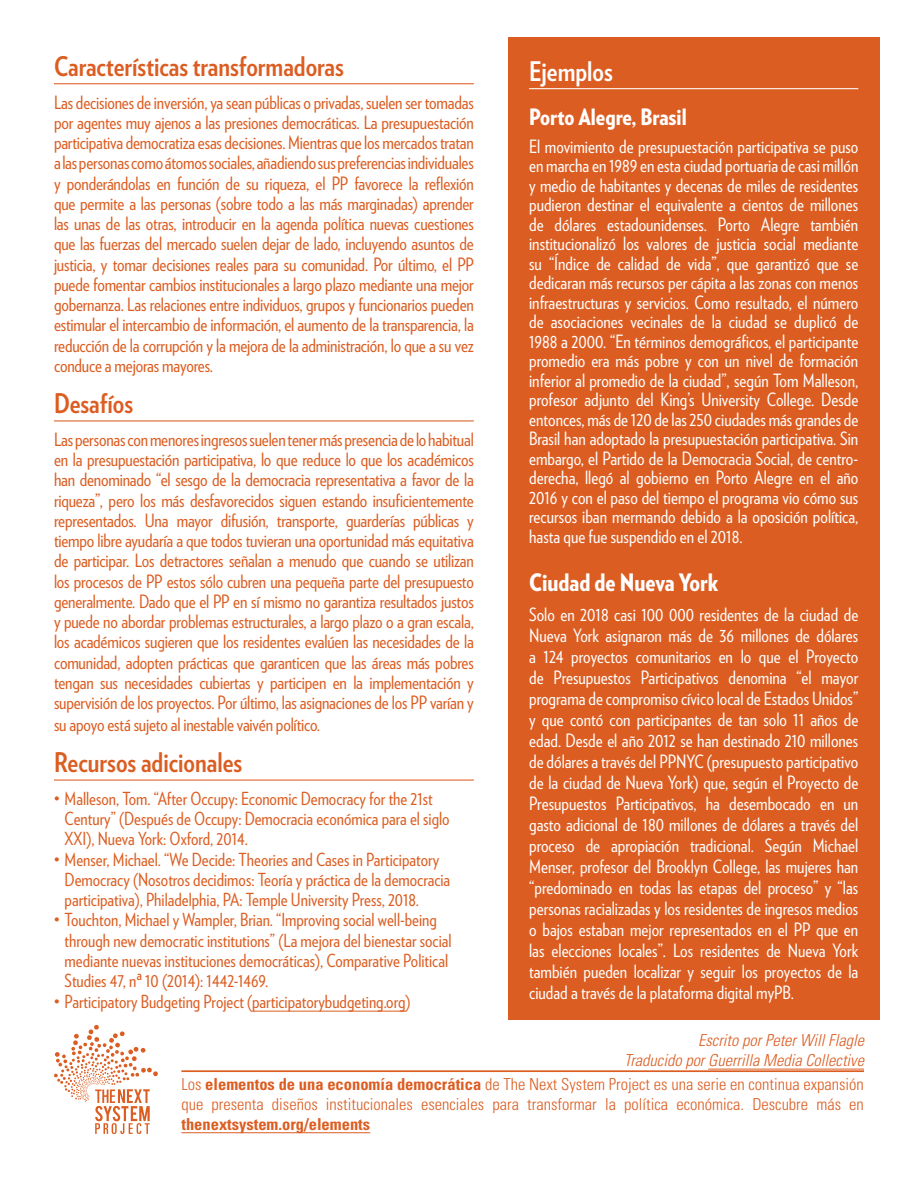
<style>
.page{position:relative;width:918px;height:1188px;background:#fff}
.page>*{position:absolute;margin:0;border:0;box-sizing:border-box;transform-origin:0 0}
.t1{font:700 27px "Verlag Condensed";color:#dc5d21}
.t2{font:700 27px "Verlag Condensed";color:#fff}
.t3{font:900 24px "Verlag Condensed";color:#fff}
.t4{font:900 22.5px "Verlag Condensed";color:#fff}
.t5{font:18.3px/19.5px "Verlag Condensed";color:#fff;text-align:justify}
.t6{font:18.3px/20.2px "Verlag Condensed";letter-spacing:-.01em;color:#dc5d21;text-align:justify}
.t7{font:18px/20.2px "Verlag Condensed";color:#dc5d21}
.t8{font:300 condensed 16.5px/19.8px "Univers LT Std";color:#dc5d21}
.t9{font:italic 300 condensed 16.5px/19.8px "Univers LT Std";color:#dc5d21;text-align:right}
.t10{font:700 condensed 16.5px "Univers LT Std";color:#dc5d21}
.s1{font-weight:700}
</style>
<div class="page">
<hr style="left:54px;top:83px;width:420px;height:1px;background:#dc5d21">
<hr style="left:54px;top:420px;width:420px;height:1px;background:#dc5d21">
<hr style="left:54px;top:780px;width:420px;height:1px;background:#dc5d21">
<hr style="left:252px;top:1011px;width:153px;height:1px;background:#dc5d21">
<div style="left:508px;top:38px;width:372px;height:982px;background:#dc5d21"></div>
<hr style="left:529px;top:88px;width:329px;height:1px;background:#fff">
<svg style="left:54px;top:1025px;width:104px;height:109px"></svg>
<hr style="left:181px;top:1070px;width:683px;height:2px;background:#dc5d21">
<hr style="left:708px;top:1069px;width:156px;height:1px;background:#dc5d21">
<hr style="left:181px;top:1132px;width:189px;height:1px;background:#dc5d21">
<h1 class="t1" style="left:54px;top:46px;width:291px">Características transformadoras</h1>
<p class="t6" style="left:54px;top:91px;width:421px">Las decisiones de inversión, ya sean públicas o privadas, suelen ser tomadas por agentes muy ajenos a las presiones democráticas. La presupuestación participativa democratiza esas decisiones. Mientras que los mercados tratan a las personas como átomos sociales, añadiendo sus preferencias individuales y ponderándolas en función de su riqueza, el PP favorece la reflexión que permite a las personas (sobre todo a las más marginadas) aprender las unas de las otras, introducir en la agenda política nuevas cuestiones que las fuerzas del mercado suelen dejar de lado, incluyendo asuntos de justicia, y tomar decisiones reales para su comunidad. Por último, el PP puede fomentar cambios institucionales a largo plazo mediante una mejor gobernanza. Las relaciones entre individuos, grupos y funcionarios pueden estimular el intercambio de información, el aumento de la transparencia, la reducción de la corrupción y la mejora de la administración, lo que a su vez conduce a mejoras mayores.</p>
<h1 class="t1" style="left:54px;top:383px;width:81px">Desafíos</h1>
<p class="t6" style="left:54px;top:428px;width:421px">Las personas con menores ingresos suelen tener más presencia de lo habitual en la presupuestación participativa, lo que reduce lo que los académicos han denominado “el sesgo de la democracia representativa a favor de la riqueza”, pero los más desfavorecidos siguen estando insuficientemente representados. Una mayor difusión, transporte, guarderías públicas y tiempo libre ayudaría a que todos tuvieran una oportunidad más equitativa de participar. Los detractores señalan a menudo que cuando se utilizan los procesos de PP estos sólo cubren una pequeña parte del presupuesto generalmente. Dado que el PP en sí mismo no garantiza resultados justos y puede no abordar problemas estructurales, a largo plazo o a gran escala, los académicos sugieren que los residentes evalúen las necesidades de la comunidad, adopten prácticas que garanticen que las áreas más pobres tengan sus necesidades cubiertas y participen en la implementación y supervisión de los proyectos. Por último, las asignaciones de los PP varían y</p>
<p class="t6" style="left:54px;top:714px;width:268px">su apoyo está sujeto al inestable vaivén político.</p>
<h1 class="t1" style="left:54px;top:742px;width:190px">Recursos adicionales</h1>
<p class="t7" style="left:65px;top:788px;width:386px;text-indent:-11px">• Malleson, Tom. “After Occupy: Economic Democracy for the 21st<br>Century” (Después de Occupy: Democracia económica para el siglo<br>XXI), Nueva York: Oxford, 2014.</p>
<p class="t7" style="left:65px;top:848px;width:387px;text-indent:-11px">• Menser, Michael. “We Decide: Theories and Cases in Participatory<br>Democracy (Nosotros decidimos: Teoría y práctica de la democracia participativa), Philadelphia, PA: Temple University Press, 2018.</p>
<p class="t7" style="left:65px;top:909px;width:388px;text-indent:-11px">• Touchton, Michael y Wampler, Brian. “Improving social well-being through new democratic institutions” (La mejora del bienestar social mediante nuevas instituciones democráticas), Comparative Political Studies 47, nª 10 (2014): 1442-1469.</p>
<p class="t7" style="left:54px;top:991px;width:358px">• Participatory Budgeting Project (participatorybudgeting.org)</p>
<h1 class="t2" style="left:529px;top:51px;width:85px">Ejemplos</h1>
<p class="t4" style="left:529px;top:99px;width:159px">Porto Alegre, Brasil</p>
<p class="t5" style="left:529px;top:135px;width:331px">El movimiento de presupuestación participativa se puso en marcha en 1989 en esta ciudad portuaria de casi millón y medio de habitantes y decenas de miles de residentes pudieron destinar el equivalente a cientos de millones de dólares estadounidenses. Porto Alegre también institucionalizó los valores de justicia social mediante su “Índice de calidad de vida”, que garantizó que se dedicaran más recursos per cápita a las zonas con menos infraestructuras y servicios. Como resultado, el número de asociaciones vecinales de la ciudad se duplicó de 1988 a 2000. “En términos demográficos, el participante promedio era más pobre y con un nivel de formación inferior al promedio de la ciudad”, según Tom Malleson, profesor adjunto del King’s University College. Desde entonces, más de 120 de las 250 ciudades más grandes de Brasil han adoptado la presupuestación participativa. Sin embargo, el Partido de la Democracia Social, de centro&shy;derecha, llegó al gobierno en Porto Alegre en el año 2016 y con el paso del tiempo el programa vio cómo sus recursos iban mermando debido a la oposición política, hasta que fue suspendido en el 2018.</p>
<h2 class="t3" style="left:529px;top:564px;width:191px">Ciudad de Nueva York</h2>
<p class="t5" style="left:529px;top:603px;width:331px;line-height:21px">Solo en 2018 casi 100 000 residentes de la ciudad de Nueva York asignaron más de 36 millones de dólares a 124 proyectos comunitarios en lo que el Proyecto de Presupuestos Participativos denomina “el mayor programa de compromiso cívico local de Estados Unidos” y que contó con participantes de tan solo 11 años de edad. Desde el año 2012 se han destinado 210 millones de dólares a través del PPNYC (presupuesto participativo de la ciudad de Nueva York) que, según el Proyecto de Presupuestos Participativos, ha desembocado en un gasto adicional de 180 millones de dólares a través del proceso de apropiación tradicional. Según Michael Menser, profesor del Brooklyn College, las mujeres han “predominado en todas las etapas del proceso” y “las personas racializadas y los residentes de ingresos medios o bajos estaban mejor representados en el PP que en las elecciones locales”. Los residentes de Nueva York también pueden localizar y seguir los proyectos de la ciudad a través de la plataforma digital myPB.</p>
<p class="t9" style="left:624px;top:1031px;width:241px">Escrito por Peter Will Flagle<br>Traducido por Guerrilla Media Collective</p>
<p class="t8" style="left:181px;top:1074px;width:684px">Los <span class="s1">elementos de una economía democrática</span> de The Next System Project es una serie en continua expansión que presenta diseños institucionales esenciales para transformar la política económica. Descubre más en</p>
<p class="t10" style="left:181px;top:1114px;width:190px">thenextsystem.org/elements</p>
</div>
